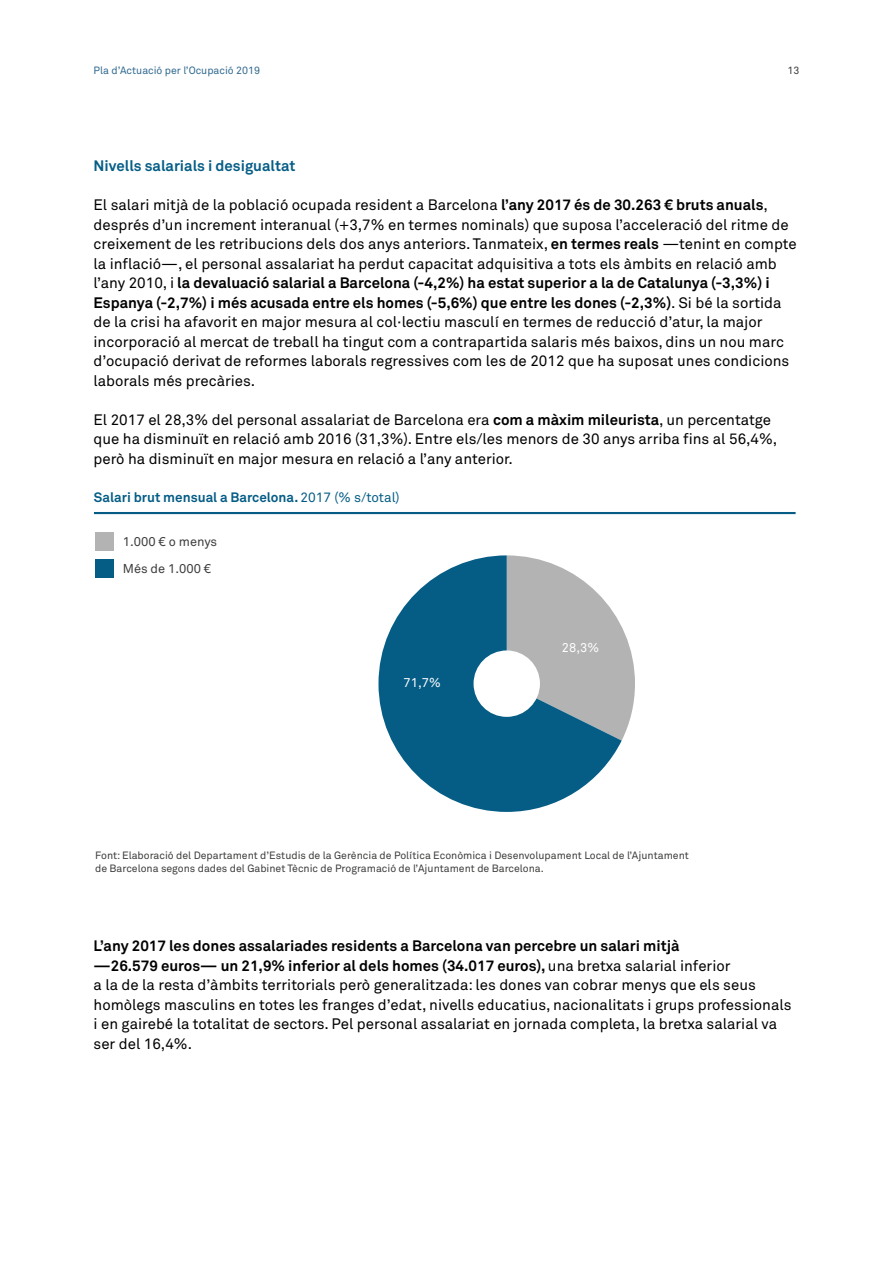
<style>
.page{position:relative;width:893px;height:1263px;background:#fff}
.page>*{position:absolute;margin:0;border:0;box-sizing:border-box;transform-origin:0 0}
.t1{font:15px/19.5px "Akkurat Std";color:#000}
.t2{font:700 15px "Akkurat Std";color:#055d86}
.t3{font:700 13.5px "Akkurat Std";color:#055d86}
.t4{font:12.75px/27.6px "Akkurat Std";color:#3c3c3b}
.t5{font:12.75px "Akkurat Std";color:#fff}
.t6{font:10.5px/12.6px "Akkurat Std";color:#3c3c3b}
.t7{font:10.5px "Akkurat Std";color:#306990}
.s1{font-weight:700}
.s2{font-weight:400}
</style>
<div class="page">
<svg style="left:622px;top:628px;width:13px;height:112px"></svg>
<svg style="left:378px;top:555px;width:244px;height:257px;fill:#055d86"></svg>
<div style="left:474px;top:650px;width:66px;height:67px;background:#fff;border-radius:50%"></div>
<hr style="left:94px;top:512px;width:702px;height:2px;background:#055d86">
<div style="left:95px;top:532px;width:18px;height:18px;background:#b3b3b3"></div>
<div style="left:95px;top:560px;width:18px;height:18px;background:#055d86"></div>
<p class="t7" style="left:94px;top:64px;width:168px">Pla d’Actuació per l’Ocupació 2019</p>
<p class="t6" style="left:787px;top:64px;width:13px">13</p>
<p class="t2" style="left:94px;top:156px;width:203px">Nivells salarials i desigualtat</p>
<p class="t1" style="left:94px;top:195px;width:705px">El salari mitjà de la població ocupada resident a Barcelona <span class="s1">l’any 2017 és de 30.263 € bruts anuals</span>, després d’un increment interanual (+3,7% en termes nominals) que suposa l’acceleració del ritme de creixement de les retribucions dels dos anys anteriors. Tanmateix, <span class="s1">en termes reals</span> —tenint en compte la inflació—, el personal assalariat ha perdut capacitat adquisitiva a tots els àmbits en relació amb l’any 2010, i <span class="s1">la devaluació salarial a Barcelona (-4,2%) ha estat superior a la de Catalunya (-3,3%) i Espanya (-2,7%) i més acusada entre els homes (-5,6%) que entre les dones (-2,3%)</span>. Si bé la sortida de la crisi ha afavorit en major mesura al col·lectiu masculí en termes de reducció d’atur, la major incorporació al mercat de treball ha tingut com a contrapartida salaris més baixos, dins un nou marc d’ocupació derivat de reformes laborals regressives com les de 2012 que ha suposat unes condicions laborals més precàries.</p>
<p class="t1" style="left:94px;top:410px;width:685px">El 2017 el 28,3% del personal assalariat de Barcelona era <span class="s1">com a màxim mileurista</span>, un percentatge que ha disminuït en relació amb 2016 (31,3%). Entre els/les menors de 30 anys arriba fins al 56,4%, però ha disminuït en major mesura en relació a l’any anterior.</p>
<p class="t3" style="left:94px;top:489px;width:307px">Salari brut mensual a Barcelona. <span class="s2">2017 (% s/total)</span></p>
<p class="t4" style="left:123px;top:528px;width:96px">1.000 € o menys<br>Més de 1.000 €</p>
<p class="t5" style="left:403px;top:675px;width:39px">71,7%</p>
<p class="t5" style="left:562px;top:640px;width:39px">28,3%</p>
<p class="t6" style="left:95px;top:849px;width:595px">Font: Elaboració del Departament d’Estudis de la Gerència de Política Econòmica i Desenvolupament Local de l’Ajuntament de Barcelona segons dades del Gabinet Tècnic de Programació de l’Ajuntament de Barcelona.</p>
<p class="t1" style="left:94px;top:936px;width:700px"><span class="s1">L’any 2017 les dones assalariades residents a Barcelona van percebre un salari mitjà<br>—26.579 euros— un 21,9% inferior al dels homes (34.017 euros),</span> una bretxa salarial inferior<br>a la de la resta d’àmbits territorials però generalitzada: les dones van cobrar menys que els seus homòlegs masculins en totes les franges d’edat, nivells educatius, nacionalitats i grups professionals i en gairebé la totalitat de sectors. Pel personal assalariat en jornada completa, la bretxa salarial va ser del 16,4%.</p>
</div>
